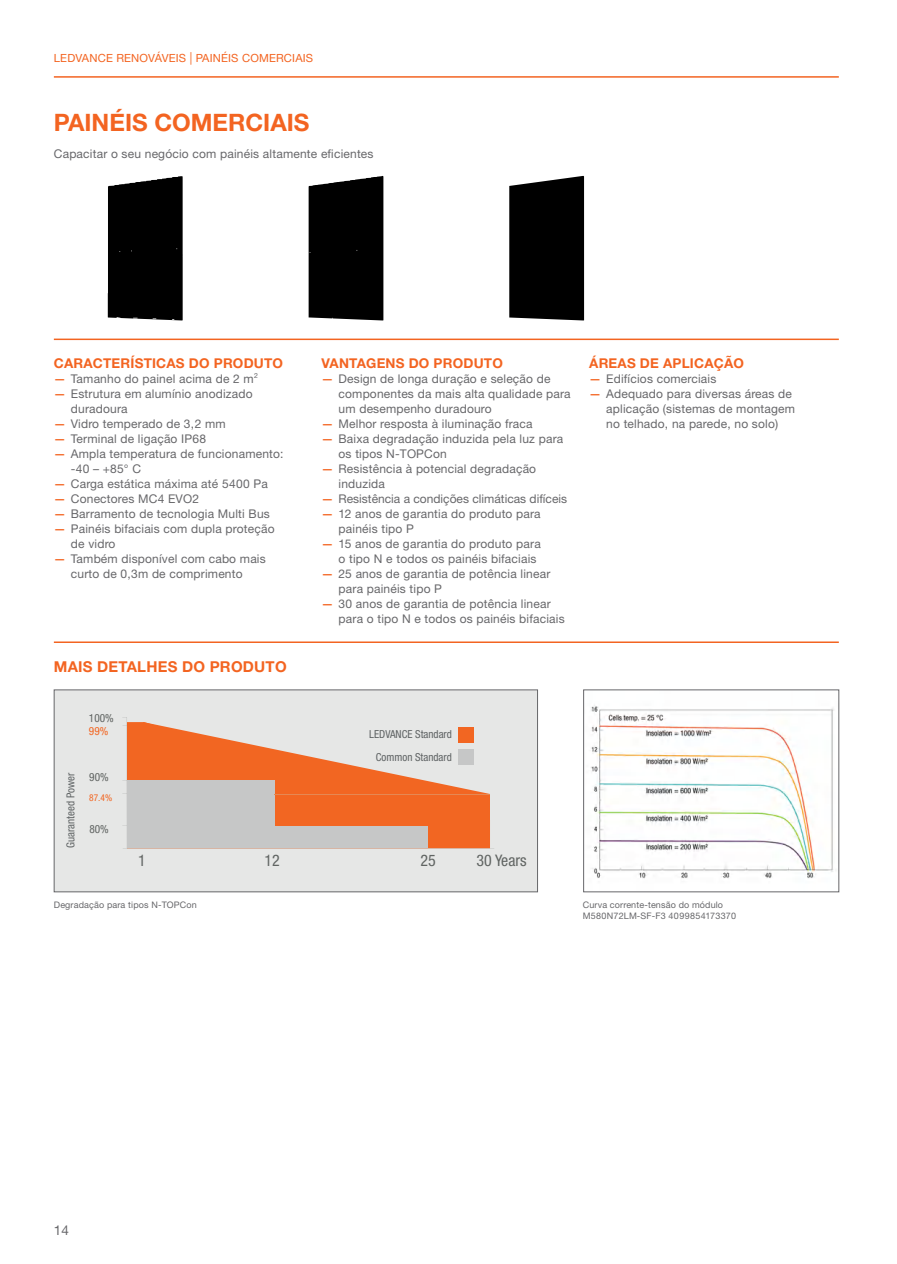
<style>
.page{position:relative;width:897px;height:1264px;background:#fff}
.page>*{position:absolute;margin:0;border:0;box-sizing:border-box;transform-origin:0 0}
.t1{font:700 24px "Helvetica Neue LT Pro";color:#f36421}
.t2{font:condensed 15.9px "Helvetica Neue LT Pro";color:#606462}
.LDV_A4_Margin_10pt_181001{font:700 15px "Helvetica Neue LT Pro";letter-spacing:.015em;color:#f36421}
.LDV_A4_Tablepage_Head_9pt__o_Glr__190626{font:700 13.5px "Helvetica Neue LT Pro";letter-spacing:.015em;color:#f36421}
.t3{font:13.5px "Helvetica Neue LT Pro";color:#67676a}
.LDV_A4_Tablepage_Copy_8pt__o_Glr__190626{font:12px/15px "Helvetica Neue LT Pro";letter-spacing:.015em;color:#67676a}
.LDV_A4_Running_Title_7_5pt_210415{font:11.25px "Helvetica Neue LT Pro";letter-spacing:.015em;color:#f36421}
.t4{font:condensed 11.25px/13.5px "Helvetica Neue LT Pro";color:#606462}
.t5{font:condensed 10.95px/23.2px "Helvetica Neue LT Pro";color:#5f6364;text-align:right}
.t6{font:condensed 9.45px "Helvetica Neue LT Pro";color:#f26622}
.t7{font:9px "Helvetica Neue LT Pro";letter-spacing:.015em;color:#67676a}
.s1{font-size:12.6px}
.s2{font-weight:500;color:#f36421}
.s3{color:#f26622}
</style>
<div class="page">
<hr style="left:54px;top:338px;width:784px;height:2px;background:#f36421">
<div style="left:108px;top:176px;width:75px;height:144px;background:#000"></div>
<div style="left:509px;top:176px;width:75px;height:144px;background:#000"></div>
<div style="left:308px;top:176px;width:75px;height:144px;background:#000"></div>
<hr style="left:54px;top:641px;width:784px;height:2px;background:#f36421">
<div style="left:54px;top:689px;width:483px;height:202px;background:#e6e7e6"></div>
<svg style="left:122px;top:717px;width:372px;height:132px"></svg>
<div style="left:127px;top:780px;width:147px;height:68px;background:#c6c7c7"></div>
<hr style="left:274px;top:794px;width:215px;height:1px;background:#e58853">
<div style="left:459px;top:727px;width:15px;height:15px;background:#f26622"></div>
<div style="left:459px;top:749px;width:15px;height:16px;background:#c6c7c7"></div>
<div style="left:431px;top:803px;width:59px;height:36px;background:#f26622"></div>
<div style="left:54px;top:689px;width:484px;height:203px;border:1px solid #67676a"></div>
<img style="left:591px;top:705px;width:243px;height:174px">
<div style="left:583px;top:689px;width:256px;height:203px;border:1px solid #67676a"></div>
<hr style="left:54px;top:76px;width:784px;height:2px;background:#f36421">
<p class="LDV_A4_Running_Title_7_5pt_210415" style="left:54px;top:51px;width:261px">LEDVANCE RENOVÁVEIS <span class="s1">|</span> PAINÉIS COMERCIAIS</p>
<p class="t1" style="left:54px;top:107px;width:257px">PAINÉIS COMERCIAIS</p>
<p class="LDV_A4_Tablepage_Copy_8pt__o_Glr__190626" style="left:54px;top:146px;width:321px">Capacitar o seu negócio com painéis altamente eficientes</p>
<p class="LDV_A4_Tablepage_Head_9pt__o_Glr__190626" style="left:54px;top:354px;width:231px">CARACTERÍSTICAS DO PRODUTO</p>
<p class="LDV_A4_Tablepage_Copy_8pt__o_Glr__190626" style="left:54px;top:371px;width:205px"><span class="s2">—</span> Tamanho do painel acima de 2 m<sup>2</sup></p>
<p class="LDV_A4_Tablepage_Copy_8pt__o_Glr__190626" style="left:71px;top:386px;width:183px;text-indent:-17px"><span class="s2">—</span> Estrutura em alumínio anodizado duradoura</p>
<p class="LDV_A4_Tablepage_Copy_8pt__o_Glr__190626" style="left:54px;top:416px;width:173px"><span class="s2">—</span> Vidro temperado de 3,2 mm</p>
<p class="LDV_A4_Tablepage_Copy_8pt__o_Glr__190626" style="left:54px;top:431px;width:154px"><span class="s2">—</span> Terminal de ligação IP68</p>
<p class="LDV_A4_Tablepage_Copy_8pt__o_Glr__190626" style="left:71px;top:446px;width:214px;text-indent:-17px"><span class="s2">—</span> Ampla temperatura de funcionamento: -40 – +85° C</p>
<p class="LDV_A4_Tablepage_Copy_8pt__o_Glr__190626" style="left:54px;top:476px;width:216px"><span class="s2">—</span> Carga estática máxima até 5400 Pa</p>
<p class="LDV_A4_Tablepage_Copy_8pt__o_Glr__190626" style="left:54px;top:491px;width:147px"><span class="s2">—</span> Conectores MC4 EVO2</p>
<p class="LDV_A4_Tablepage_Copy_8pt__o_Glr__190626" style="left:54px;top:506px;width:217px"><span class="s2">—</span> Barramento de tecnologia Multi Bus</p>
<p class="LDV_A4_Tablepage_Copy_8pt__o_Glr__190626" style="left:71px;top:521px;width:205px;text-indent:-17px"><span class="s2">—</span> Painéis bifaciais com dupla proteção de vidro</p>
<p class="LDV_A4_Tablepage_Copy_8pt__o_Glr__190626" style="left:54px;top:551px;width:213px;text-align:center"><span class="s2">—</span> Também disponível com cabo mais curto de 0,3m de comprimento</p>
<p class="LDV_A4_Margin_10pt_181001" style="left:54px;top:657px;width:234px">MAIS DETALHES DO PRODUTO</p>
<p class="t5" style="left:59px;top:847px;width:76px;rotate:-90deg">Guaranteed Power</p>
<p class="t4" style="left:89px;top:711px;width:26px">100%<br><span class="s3">99%</span></p>
<p class="t4" style="left:89px;top:769px;width:21px">90%</p>
<p class="t6" style="left:89px;top:791px;width:25px">87.4%</p>
<p class="t4" style="left:89px;top:821px;width:21px">80%</p>
<p class="LDV_A4_Tablepage_Head_9pt__o_Glr__190626" style="left:321px;top:354px;width:183px">VANTAGENS DO PRODUTO</p>
<p class="LDV_A4_Tablepage_Copy_8pt__o_Glr__190626" style="left:338px;top:371px;width:234px;text-indent:-17px"><span class="s2">—</span> Design de longa duração e seleção de componentes da mais alta qualidade para um desempenho duradouro</p>
<p class="LDV_A4_Tablepage_Copy_8pt__o_Glr__190626" style="left:321px;top:416px;width:212px"><span class="s2">—</span> Melhor resposta à iluminação fraca</p>
<p class="LDV_A4_Tablepage_Copy_8pt__o_Glr__190626" style="left:338px;top:431px;width:226px;text-indent:-17px"><span class="s2">—</span> Baixa degradação induzida pela luz para os tipos N-TOPCon</p>
<p class="LDV_A4_Tablepage_Copy_8pt__o_Glr__190626" style="left:338px;top:461px;width:199px;text-indent:-17px"><span class="s2">—</span> Resistência à potencial degradação induzida</p>
<p class="LDV_A4_Tablepage_Copy_8pt__o_Glr__190626" style="left:321px;top:491px;width:247px"><span class="s2">—</span> Resistência a condições climáticas difíceis</p>
<p class="LDV_A4_Tablepage_Copy_8pt__o_Glr__190626" style="left:338px;top:506px;width:204px;text-indent:-17px"><span class="s2">—</span> 12 anos de garantia do produto para painéis tipo P</p>
<p class="LDV_A4_Tablepage_Copy_8pt__o_Glr__190626" style="left:338px;top:536px;width:204px;text-indent:-17px"><span class="s2">—</span> 15 anos de garantia do produto para o tipo N e todos os painéis bifaciais</p>
<p class="LDV_A4_Tablepage_Copy_8pt__o_Glr__190626" style="left:338px;top:566px;width:213px;text-indent:-17px"><span class="s2">—</span> 25 anos de garantia de potência linear para painéis tipo P</p>
<p class="LDV_A4_Tablepage_Copy_8pt__o_Glr__190626" style="left:338px;top:596px;width:228px;text-indent:-17px"><span class="s2">—</span> 30 anos de garantia de potência linear para o tipo N e todos os painéis bifaciais</p>
<p class="t5" style="left:369px;top:722px;width:84px">LEDVANCE Standard<br>Common Standard</p>
<p class="t2" style="left:138px;top:850px;width:9px">1</p>
<p class="t2" style="left:264px;top:851px;width:17px">12</p>
<p class="t2" style="left:420px;top:850px;width:17px">25</p>
<p class="t2" style="left:476px;top:850px;width:52px">30 Years</p>
<p class="LDV_A4_Tablepage_Head_9pt__o_Glr__190626" style="left:589px;top:354px;width:156px">ÁREAS DE APLICAÇÃO</p>
<p class="LDV_A4_Tablepage_Copy_8pt__o_Glr__190626" style="left:589px;top:371px;width:129px"><span class="s2">—</span> Edifícios comerciais</p>
<p class="LDV_A4_Tablepage_Copy_8pt__o_Glr__190626" style="left:606px;top:386px;width:190px;text-indent:-17px"><span class="s2">—</span> Adequado para diversas áreas de aplicação (sistemas de montagem no telhado, na parede, no solo)</p>
<p class="t7" style="left:54px;top:899px;width:144px">Degradação para tipos N-TOPCon</p>
<p class="t7" style="left:582px;top:899px;width:142px">Curva corrente-tensão do módulo</p>
<p class="t7" style="left:582px;top:910px;width:155px">M580N72LM-SF-F3 4099854173370</p>
<p class="t3" style="left:54px;top:1221px;width:17px">14</p>
</div>
